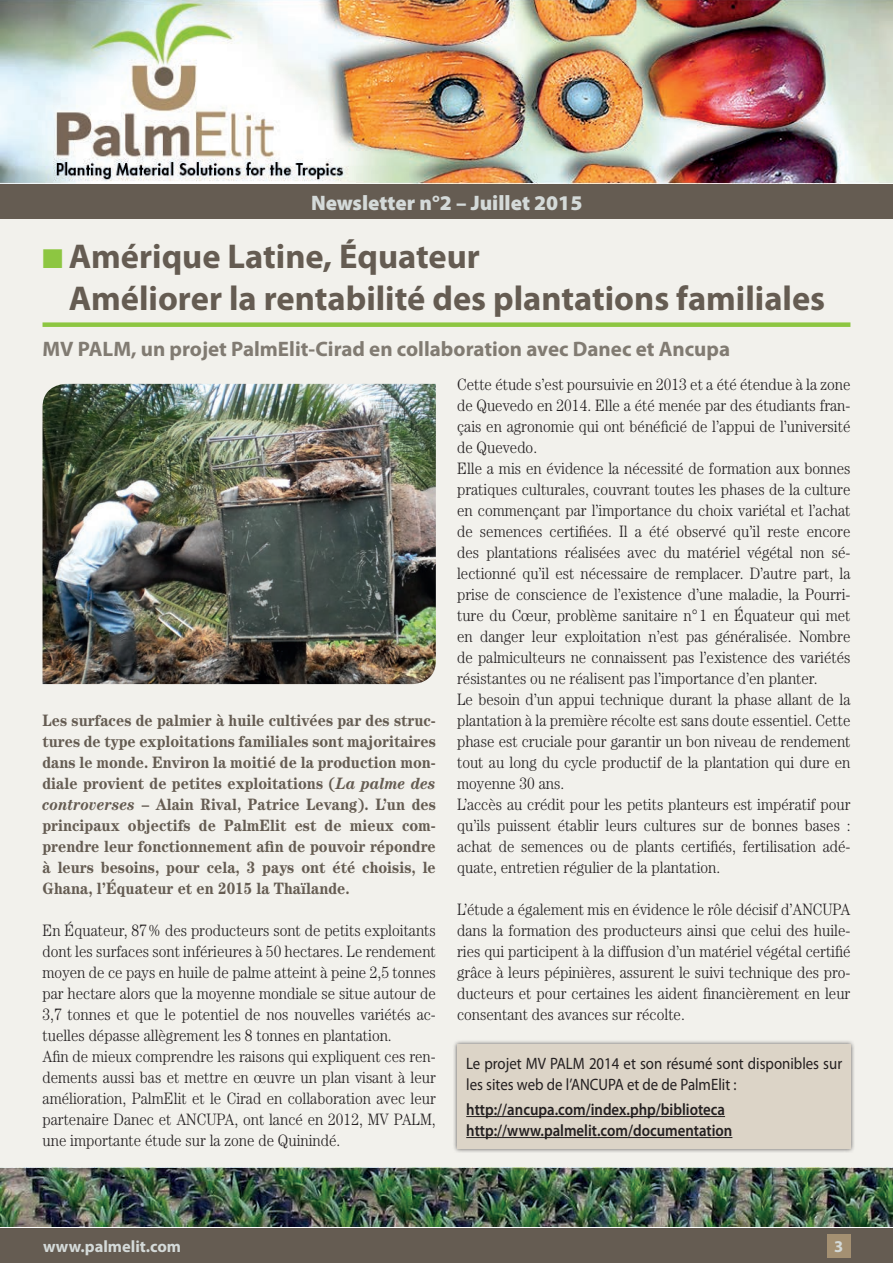
<style>
.page{position:relative;width:893px;height:1263px;background:#fff}
.page>*{position:absolute;margin:0;border:0;box-sizing:border-box;transform-origin:0 0}
.t1{font:700 34.5px/41.4px "Myriad Pro";color:#655c52}
.t2{font:700 21px "Myriad Pro";color:#817b72}
.t3{font:900 21px "Myriad Pro";color:#d4dad9}
.t4{font:300 16.5px/21px "Century";color:#231f20;scale:.9 1}
.t5{font:700 16.5px/21px "Century";color:#655c52;text-align:justify;scale:.9 1}
.t6{font:16.5px/21px "Myriad Pro";color:#231f20;scale:.9 1}
.t7{font:600 16.5px/21px "Myriad Pro";color:#231f20;scale:.9 1}
.t8{font:700 16.5px "Myriad Pro";color:#d4dad9}
.s1{color:#8dc641}
.s2{font-style:italic}
</style>
<div class="page">
<div style="left:0;top:202px;width:893px;height:974px;background:#f2f1ec"></div>
<img style="left:0;top:0;width:893px;height:183px">
<div style="left:0;top:1229px;width:893px;height:34px;background:#655c52"></div>
<img style="left:0;top:1167px;width:893px;height:60px">
<div style="left:0;top:185px;width:893px;height:34px;background:#655c52"></div>
<div style="left:827px;top:1234px;width:23px;height:24px;background:#a49072"></div>
<div style="left:43px;top:322px;width:807px;height:5px;background:#8dc641"></div>
<img style="left:43px;top:384px;width:393px;height:300px">
<div style="left:452px;top:1039px;width:403px;height:114px;background:#231f20;opacity:.75"></div>
<div style="left:457px;top:1044px;width:393px;height:104px;background:#dcd4c7"></div>
<hr style="left:466px;top:1116px;width:259px;height:1px;background:#231f20">
<hr style="left:466px;top:1137px;width:266px;height:1px;background:#231f20">
<p class="t3" style="left:311px;top:189px;width:273px">Newsletter n°2 – Juillet 2015</p>
<h1 class="t1" style="left:69px;top:235px;width:758px;text-indent:-26px"><span class="s1">■</span> Amérique Latine, Équateur<br>Améliorer la rentabilité des plantations familiales</h1>
<p class="t2" style="left:43px;top:335px;width:689px">MV PALM, un projet PalmElit-Cirad en collaboration avec Danec et Ancupa</p>
<p class="t5" style="left:43px;top:710px;width:439px">Les surfaces de palmier à huile cultivées par des struc&shy;tures de type exploitations familiales sont majoritaires dans le monde. Environ la moitié de la production mon&shy;diale provient de petites exploitations (<span class="s2">La palme des controverses</span> – Alain Rival, Patrice Levang). L’un des principaux objectifs de PalmElit est de mieux com&shy;prendre leur fonctionnement afin de pouvoir répondre à leurs besoins, pour cela, 3 pays ont été choisis, le Ghana, l’Équateur et en 2015 la Thaïlande.</p>
<p class="t4" style="left:43px;top:920px;width:439px">En Équateur, 87% des producteurs sont de petits exploitants dont les surfaces sont inférieures à 50 hectares. Le rendement moyen de ce pays en huile de palme atteint à peine 2,5 tonnes par hectare alors que la moyenne mondiale se situe autour de 3,7 tonnes et que le potentiel de nos nouvelles variétés ac&shy;tuelles dépasse allègrement les 8 tonnes en plantation.<br>Afin de mieux comprendre les raisons qui expliquent ces ren&shy;dements aussi bas et mettre en œuvre un plan visant à leur amélioration, PalmElit et le Cirad en collaboration avec leur partenaire Danec et ANCUPA, ont lancé en 2012, MV PALM, une importante étude sur la zone de Quinindé.</p>
<p class="t4" style="left:457px;top:374px;width:439px">Cette étude s’est poursuivie en 2013 et a été étendue à la zone de Quevedo en 2014. Elle a été menée par des étudiants fran&shy;çais en agronomie qui ont bénéficié de l’appui de l’université de Quevedo.<br>Elle a mis en évidence la nécessité de formation aux bonnes pratiques culturales, couvrant toutes les phases de la culture en commençant par l’importance du choix variétal et l’achat de semences certifiées. Il a été observé qu’il reste encore des plantations réalisées avec du matériel végétal non sé&shy;lectionné qu’il est nécessaire de remplacer. D’autre part, la prise de conscience de l’existence d’une maladie, la Pourri&shy;ture du Cœur, problème sanitaire n°1 en Équateur qui met en danger leur exploitation n’est pas généralisée. Nombre de palmiculteurs ne connaissent pas l’existence des variétés résistantes ou ne réalisent pas l’importance d’en planter.<br>Le besoin d’un appui technique durant la phase allant de la plantation à la première récolte est sans doute essentiel. Cette phase est cruciale pour garantir un bon niveau de rendement tout au long du cycle productif de la plantation qui dure en moyenne 30 ans.<br>L’accès au crédit pour les petits planteurs est impératif pour qu’ils puissent établir leurs cultures sur de bonnes bases : achat de semences ou de plants certifiés, fertilisation adé&shy;quate, entretien régulier de la plantation.</p>
<p class="t4" style="left:457px;top:899px;width:439px;text-align:justify">L’étude a également mis en évidence le rôle décisif d’ANCUPA dans la formation des producteurs ainsi que celui des huile&shy;ries qui participent à la diffusion d’un matériel végétal certifié grâce à leurs pépinières, assurent le suivi technique des pro&shy;ducteurs et pour certaines les aident financièrement en leur consentant des avances sur récolte.</p>
<p class="t6" style="left:466px;top:1052px;width:419px">Le projet MV PALM 2014 et son résumé sont disponibles sur les sites web de l’ANCUPA et de de PalmElit :</p>
<p class="t7" style="left:466px;top:1098px;width:297px">http://ancupa.com/index.php/biblioteca http://www.palmelit.com/documentation</p>
<p class="t8" style="left:43px;top:1236px;width:139px">www.palmelit.com</p>
<p class="t8" style="left:834px;top:1236px;width:11px">3</p>
</div>
